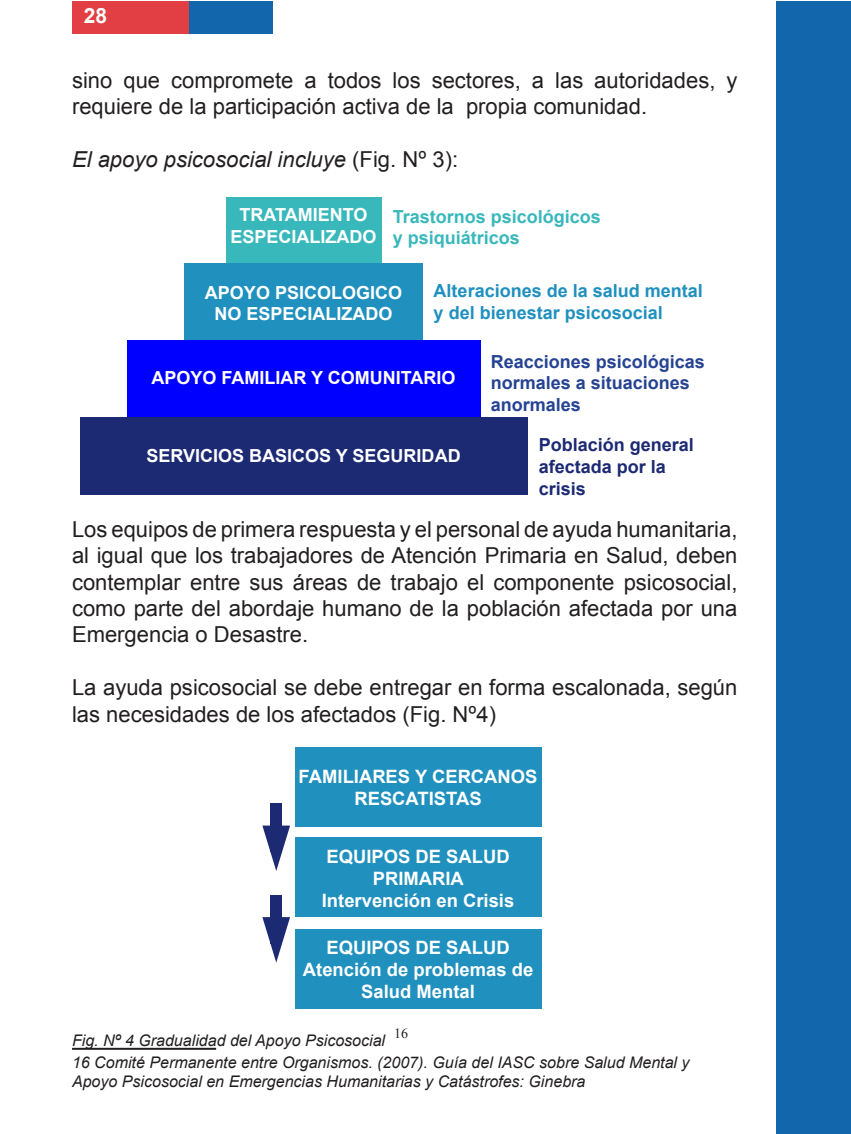
<style>
.page{position:relative;width:851px;height:1134px;background:#fff}
.page>*{position:absolute;margin:0;border:0;box-sizing:border-box;transform-origin:0 0}
.t1{font:22px/26.4px "Arial";color:#231f20}
.t2{font:italic 22px "Arial";color:#231f20}
.t3{font:700 21px "Arial";color:#fff}
.t4{font:700 18.4px/22px "Arial";color:#fff;text-align:center}
.t5{font:700 18px/21.6px "Arial";color:#fff;text-align:center}
.t6{font:700 18px/21.6px "Arial";color:#2090be}
.t7{font:700 18px/21.6px "Arial";color:#264393}
.t8{font:700 18px/21.6px "Arial";color:#38b8bb}
.t9{font:700 18px/21.6px "Arial";color:#1c2973}
.t10{font:italic 16px/19.2px "Arial";color:#231f20}
.t11{font:14px "Times New Roman";color:#231f20}
.s1{font-style:normal}
</style>
<div class="page">
<div style="left:72px;top:2px;width:117px;height:31px;background:#e13f43"></div>
<div style="left:189px;top:2px;width:83px;height:31px;background:#1266ab"></div>
<div style="left:776px;top:2px;width:74px;height:1132px;background:#1266ab"></div>
<hr style="left:72px;top:1048px;width:144px;height:2px;background:#231f20">
<div style="left:295px;top:747px;width:246px;height:80px;background:#2090be"></div>
<div style="left:295px;top:837px;width:246px;height:80px;background:#2090be"></div>
<div style="left:295px;top:929px;width:246px;height:79px;background:#2090be"></div>
<div style="left:271px;top:803px;width:11px;height:49px;background:#1c2973"></div>
<svg style="left:262px;top:825px;width:28px;height:46px"></svg>
<div style="left:271px;top:895px;width:11px;height:48px;background:#1c2973"></div>
<svg style="left:262px;top:917px;width:28px;height:46px"></svg>
<div style="left:225px;top:197px;width:156px;height:66px;background:#38b8bb"></div>
<div style="left:184px;top:263px;width:238px;height:77px;background:#2090be"></div>
<div style="left:127px;top:340px;width:353px;height:77px;background:#00f"></div>
<div style="left:80px;top:417px;width:447px;height:77px;background:#1c2973"></div>
<p class="t3" style="left:84px;top:4px;width:25px">28</p>
<p class="t1" style="left:72px;top:67px;width:666px">sino que compromete a todos los sectores, a las autoridades, y requiere de la participación activa de la propia comunidad.</p>
<p class="t2" style="left:72px;top:147px;width:387px">El apoyo psicosocial incluye <span class="s1">(Fig. Nº 3):</span></p>
<p class="t5" style="left:230px;top:204px;width:148px">TRATAMIENTO<br>ESPECIALIZADO</p>
<p class="t8" style="left:392px;top:206px;width:210px">Trastornos psicológicos y psiquiátricos</p>
<p class="t6" style="left:433px;top:280px;width:271px">Alteraciones de la salud mental y del bienestar psicosocial</p>
<p class="t7" style="left:490px;top:351px;width:216px">Reacciones psicológicas normales a situaciones anormales</p>
<p class="t5" style="left:205px;top:282px;width:199px">APOYO PSICOLOGICO<br>NO ESPECIALIZADO</p>
<p class="t5" style="left:151px;top:367px;width:306px">APOYO FAMILIAR Y COMUNITARIO</p>
<p class="t5" style="left:146px;top:445px;width:316px">SERVICIOS BASICOS Y SEGURIDAD</p>
<p class="t9" style="left:538px;top:434px;width:157px">Población general afectada por la crisis</p>
<p class="t1" style="left:72px;top:516px;width:666px;text-align:justify">Los equipos de primera respuesta y el personal de ayuda humanitaria, al igual que los trabajadores de Atención Primaria en Salud, deben contemplar entre sus áreas de trabajo el componente psicosocial, como parte del abordaje humano de la población afectada por una Emergencia o Desastre.</p>
<p class="t1" style="left:72px;top:674px;width:666px">La ayuda psicosocial se debe entregar en forma escalonada, según las necesidades de los afectados (Fig. Nº4)</p>
<p class="t4" style="left:298px;top:765px;width:240px">FAMILIARES Y CERCANOS<br>RESCATISTAS</p>
<p class="t4" style="left:322px;top:845px;width:194px">EQUIPOS DE SALUD<br>PRIMARIA<br>Intervención en Crisis</p>
<p class="t4" style="left:303px;top:937px;width:232px">EQUIPOS DE SALUD<br>Atención de problemas de<br>Salud Mental</p>
<p class="t11" style="left:394px;top:1025px;width:15px">16</p>
<p class="t10" style="left:72px;top:1053px;width:619px">16 Comité Permanente entre Organismos. (2007). Guía del IASC sobre Salud Mental y<br>Apoyo Psicosocial en Emergencias Humanitarias y Catástrofes: Ginebra</p>
<p class="t10" style="left:72px;top:1030px;width:314px">Fig. Nº 4 Gradualidad del Apoyo Psicosocial</p>
</div>
